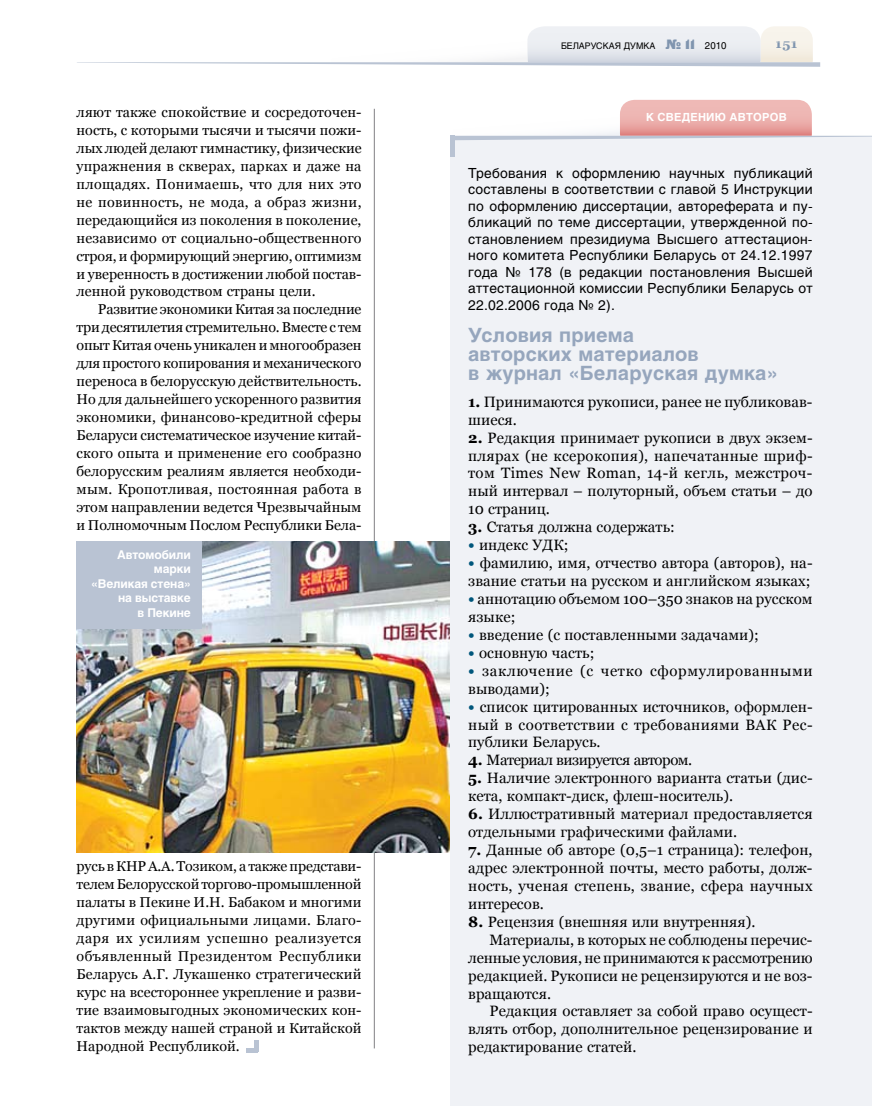
<style>
.page{position:relative;width:872px;height:1106px;background:#fff}
.page>*{position:absolute;margin:0;border:0;box-sizing:border-box;transform-origin:0 0}
.t1{font:700 19.5px/19.2px "Helios";letter-spacing:.005em;color:#96a6bd}
.t2{font:15px/17.9px "Georgia";letter-spacing:.005em;color:#000}
.t3{font:15px/17.9px "Georgia";letter-spacing:.04em;color:#000}
.t4{font:15px "Georgia";letter-spacing:-.03em;color:#000}
.t5{font:14.25px/18px "Georgia";letter-spacing:.005em;color:#000;text-align:justify}
.t6{font:13.8px/16.5px "Helios";letter-spacing:.015em;color:#000;text-align:justify}
.t7{font:700 13.5px "Georgia";color:#8095af}
.t8{font:700 12px/14.4px "Helios";letter-spacing:-.01em;color:#fff;text-align:right}
.t9{font:700 11.1px "Helios";letter-spacing:.02em;color:#fff}
.t10{font:9px "Helios";color:#000}
.s1{font-family:"Black Grotesk C";font-size:13.5px;color:#8095af}
.s2{font-size:9.75px}
.s3{font-weight:700}
.s4{font-weight:700;color:#00567b}
</style>
<div class="page">
<hr style="left:374px;top:109px;width:1px;height:939px;background:#818084">
<svg style="left:77px;top:26px;width:743px;height:41px"></svg>
<div style="left:450px;top:136px;width:422px;height:970px;background:#f0f2f6"></div>
<svg style="left:450px;top:100px;width:422px;height:40px"></svg>
<hr style="left:450px;top:136px;width:4px;height:21px;background:#b9c3d3">
<img style="left:76px;top:541px;width:373px;height:311px">
<div style="left:76px;top:541px;width:126px;height:88px;background:#b9c3d3"></div>
<hr style="left:254px;top:1040px;width:4px;height:12px;background:#b9c3d3">
<hr style="left:246px;top:1048px;width:12px;height:4px;background:#b9c3d3">
<p class="t5" style="left:77px;top:103px;width:286px">ляют также спокойствие и сосредоточен&shy;ность, с которыми тысячи и тысячи пожи&shy;лых людей делают гимнастику, физические упражнения в скверах, парках и даже на площадях. Понимаешь, что для них это не повинность, не мода, а образ жизни, передающийся из поколения в поколение, независимо от социально-общественного строя, и формирующий энергию, оптимизм и уверенность в достижении любой постав&shy;ленной руководством страны цели.</p>
<p class="t5" style="left:77px;top:300px;width:286px;text-indent:21px">Развитие экономики Китая за последние три десятилетия стремительно. Вместе с тем опыт Китая очень уникален и многообразен для простого копирования и механического переноса в белорусскую действительность.<br>Но для дальнейшего ускоренного развития экономики, финансово-кредитной сферы Беларуси систематическое изучение китай&shy;ского опыта и применение его сообразно белорусским реалиям является необходи&shy;мым. Кропотливая, постоянная работа в этом направлении ведется Чрезвычайным и Полномочным Послом Республики Бела-</p>
<p class="t8" style="left:91px;top:547px;width:101px">Автомобили марки<br>«Великая стена» на выставке<br>в Пекине</p>
<p class="t5" style="left:77px;top:857px;width:286px">русь в КНР А.А. Тозиком, а также представи&shy;телем Белорусской торгово-промышленной палаты в Пекине И.Н. Бабаком и многими другими официальными лицами. Благо&shy;даря их усилиям успешно реализуется объявленный Президентом Республики Беларусь А.Г. Лукашенко стратегический курс на всестороннее укрепление и разви&shy;тие взаимовыгодных экономических кон&shy;тактов между нашей страной и Китайской Народной Республикой.</p>
<p class="t10" style="left:561px;top:40px;width:167px">БЕЛАРУСКАЯ ДУМКА <span class="s1">№ 11</span> <span class="s2">2010</span></p>
<p class="t7" style="left:775px;top:36px;width:23px">151</p>
<p class="t9" style="left:646px;top:111px;width:117px">к сведению авторов</p>
<p class="t6" style="left:468px;top:165px;width:346px">Требования к оформлению научных публикаций составлены в соответствии с главой 5 Инструкции по оформлению диссертации, автореферата и пу&shy;бликаций по теме диссертации, утвержденной по&shy;становлением президиума Высшего аттестацион&shy;ного комитета Республики Беларусь от 24.12.1997 года № 178 (в редакции постановления Высшей аттестационной комиссии Республики Беларусь от 22.02.2006 года № 2).</p>
<h1 class="t1" style="left:468px;top:325px;width:311px">Условия приема<br>авторских материалов<br>в журнал «Беларуская думка»</h1>
<p class="t2" style="left:468px;top:392px;width:346px"><span class="s3">1.</span> Принимаются рукописи, ранее не публиковав&shy;шиеся.</p>
<p class="t2" style="left:468px;top:428px;width:346px;text-align:justify"><span class="s3">2.</span> Редакция принимает рукописи в двух экзем&shy;плярах (не ксерокопия), напечатанные шриф&shy;том Times New Roman, 14-й кегль, межстроч&shy;ный интервал – полуторный, объем статьи – до 10 страниц.</p>
<p class="t2" style="left:468px;top:518px;width:208px"><span class="s3">3.</span> Статья должна содержать:</p>
<p class="t2" style="left:468px;top:536px;width:102px"><span class="s4">•</span> индекс УДК;</p>
<p class="t2" style="left:468px;top:554px;width:346px"><span class="s4">•</span> фамилию, имя, отчество автора (авторов), на&shy;звание статьи на русском и английском языках;</p>
<p class="t2" style="left:468px;top:590px;width:346px"><span class="s4">•</span> аннотацию объемом 100–350 знаков на русском языке;</p>
<p class="t2" style="left:468px;top:625px;width:292px"><span class="s4">•</span> введение (с поставленными задачами);</p>
<p class="t2" style="left:468px;top:643px;width:128px"><span class="s4">•</span> основную часть;</p>
<p class="t3" style="left:468px;top:661px;width:346px"><span class="s4">•</span> заключение (с четко сформулированными выводами);</p>
<p class="t2" style="left:468px;top:697px;width:346px;text-align:justify"><span class="s4">•</span> список цитированных источников, оформлен&shy;ный в соответствии с требованиями ВАК Рес&shy;публики Беларусь.</p>
<p class="t4" style="left:468px;top:751px;width:225px"><span class="s3">4.</span> Материал визируется автором.</p>
<p class="t2" style="left:468px;top:769px;width:346px"><span class="s3">5.</span> Наличие электронного варианта статьи (дис&shy;кета, компакт-диск, флеш-носитель).</p>
<p class="t2" style="left:468px;top:805px;width:346px"><span class="s3">6.</span> Иллюстративный материал предоставляется отдельными графическими файлами.</p>
<p class="t2" style="left:468px;top:841px;width:346px;text-align:justify"><span class="s3">7.</span> Данные об авторе (0,5–1 страница): телефон, адрес электронной почты, место работы, долж&shy;ность, ученая степень, звание, сфера научных интересов.</p>
<p class="t2" style="left:468px;top:912px;width:289px"><span class="s3">8.</span> Рецензия (внешняя или внутренняя).</p>
<p class="t2" style="left:489px;top:930px;width:324px">Материалы, в которых не соблюдены перечис-</p>
<p class="t2" style="left:468px;top:948px;width:346px">ленные условия, не принимаются к рассмотрению</p>
<p class="t2" style="left:468px;top:966px;width:346px">редакцией. Рукописи не рецензируются и не воз-</p>
<p class="t2" style="left:468px;top:984px;width:84px">вращаются.</p>
<p class="t2" style="left:489px;top:1002px;width:325px">Редакция оставляет за собой право осущест-</p>
<p class="t2" style="left:468px;top:1020px;width:346px">влять отбор, дополнительное рецензирование и</p>
<p class="t2" style="left:468px;top:1038px;width:170px">редактирование статей.</p>
</div>
